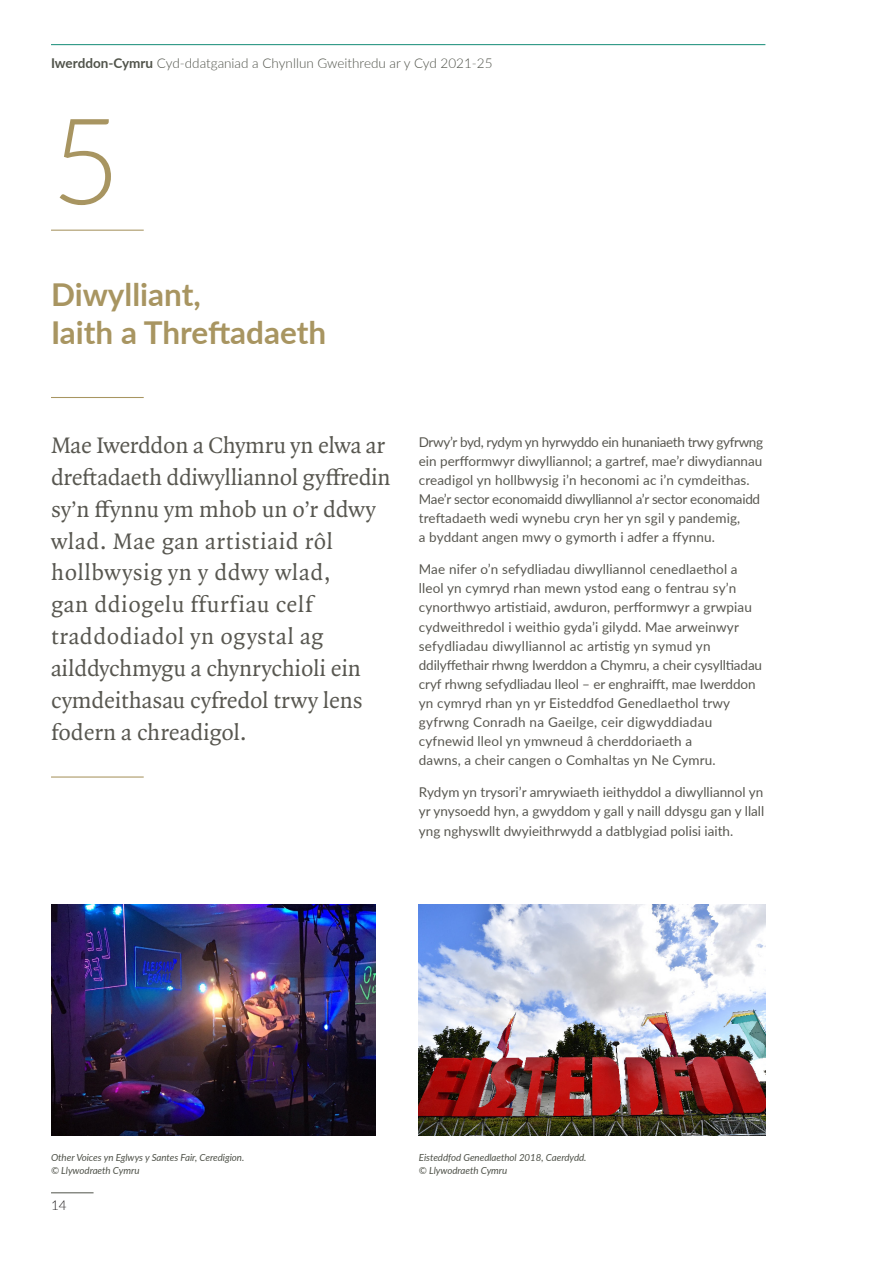
<style>
.page{position:relative;width:893px;height:1263px;background:#fff}
.page>*{position:absolute;margin:0;border:0;box-sizing:border-box;transform-origin:0 0}
.Section_No{font:300 120px "Lato";color:#a89561}
.Section_introduction{font:700 31.5px/38.2px "Lato";color:#a89561}
.Section_pull-quote{font:24px/32px "Quadraat Pro";color:#585750}
.t1{font:13.5px/19.2px "Lato";letter-spacing:.01em;color:#585750}
.t2{font:300 13.5px "Lato";color:#50534a}
.t3{font:300 13.5px "Lato";color:#231f20}
.Photo_Caption{font:italic 9.75px/12.8px "Lato";letter-spacing:-.005em;color:#50534a}
.s1{font-weight:700}
</style>
<div class="page">
<hr style="left:51px;top:1192px;width:43px;height:1px;background:#50534a">
<hr style="left:51px;top:44px;width:714px;height:1px;background:#138c77">
<img style="left:51px;top:904px;width:324px;height:232px">
<img style="left:419px;top:904px;width:346px;height:231px">
<hr style="left:51px;top:230px;width:93px;height:1px;background:#a89561">
<hr style="left:51px;top:397px;width:93px;height:1px;background:#a89561">
<hr style="left:51px;top:776px;width:93px;height:1px;background:#a89561">
<p class="t2" style="left:51px;top:54px;width:443px"><span class="s1">Iwerddon-Cymru</span> Cyd-ddatganiad a Chynllun Gweithredu ar y Cyd 2021-25</p>
<p class="Section_No" style="left:51px;top:77px;width:71px">5</p>
<p class="Section_introduction" style="left:51px;top:274px;width:277px">Diwylliant,<br>Iaith a Threftadaeth</p>
<p class="Section_pull-quote" style="left:51px;top:429px;width:341px">Mae Iwerddon a Chymru yn elwa ar dreftadaeth ddiwylliannol gyffredin sy’n ffynnu ym mhob un o’r ddwy wlad. Mae gan artistiaid rôl hollbwysig yn y ddwy wlad,<br>gan ddiogelu ffurfiau celf traddodiadol yn ogystal ag ailddychmygu a chynrychioli ein cymdeithasau cyfredol trwy lens fodern a chreadigol.</p>
<p class="t1" style="left:419px;top:431px;width:346px">Drwy’r byd, rydym yn hyrwyddo ein hunaniaeth trwy gyfrwng ein perfformwyr diwylliannol; a gartref, mae’r diwydiannau creadigol yn hollbwysig i’n heconomi ac i’n cymdeithas.<br>Mae’r sector economaidd diwylliannol a’r sector economaidd treftadaeth wedi wynebu cryn her yn sgil y pandemig,<br>a byddant angen mwy o gymorth i adfer a ffynnu.</p>
<p class="t1" style="left:419px;top:559px;width:345px">Mae nifer o’n sefydliadau diwylliannol cenedlaethol a lleol yn cymryd rhan mewn ystod eang o fentrau sy’n cynorthwyo artistiaid, awduron, perfformwyr a grwpiau cydweithredol i weithio gyda’i gilydd. Mae arweinwyr sefydliadau diwylliannol ac artistig yn symud yn ddilyffethair rhwng Iwerddon a Chymru, a cheir cysylltiadau cryf rhwng sefydliadau lleol – er enghraifft, mae Iwerddon yn cymryd rhan yn yr Eisteddfod Genedlaethol trwy gyfrwng Conradh na Gaeilge, ceir digwyddiadau cyfnewid lleol yn ymwneud â cherddoriaeth a<br>dawns, a cheir cangen o Comhaltas yn Ne Cymru.</p>
<p class="t1" style="left:419px;top:782px;width:347px;text-align:justify">Rydym yn trysori’r amrywiaeth ieithyddol a diwylliannol yn yr ynysoedd hyn, a gwyddom y gall y naill ddysgu gan y llall yng nghyswllt dwyieithrwydd a datblygiad polisi iaith.</p>
<p class="Photo_Caption" style="left:51px;top:1150px;width:195px">Other Voices yn Eglwys y Santes Fair, Ceredigion. © Llywodraeth Cymru</p>
<p class="Photo_Caption" style="left:419px;top:1150px;width:169px">Eisteddfod Genedlaethol 2018, Caerdydd. © Llywodraeth Cymru</p>
<p class="t3" style="left:51px;top:1196px;width:17px">14</p>
</div>
